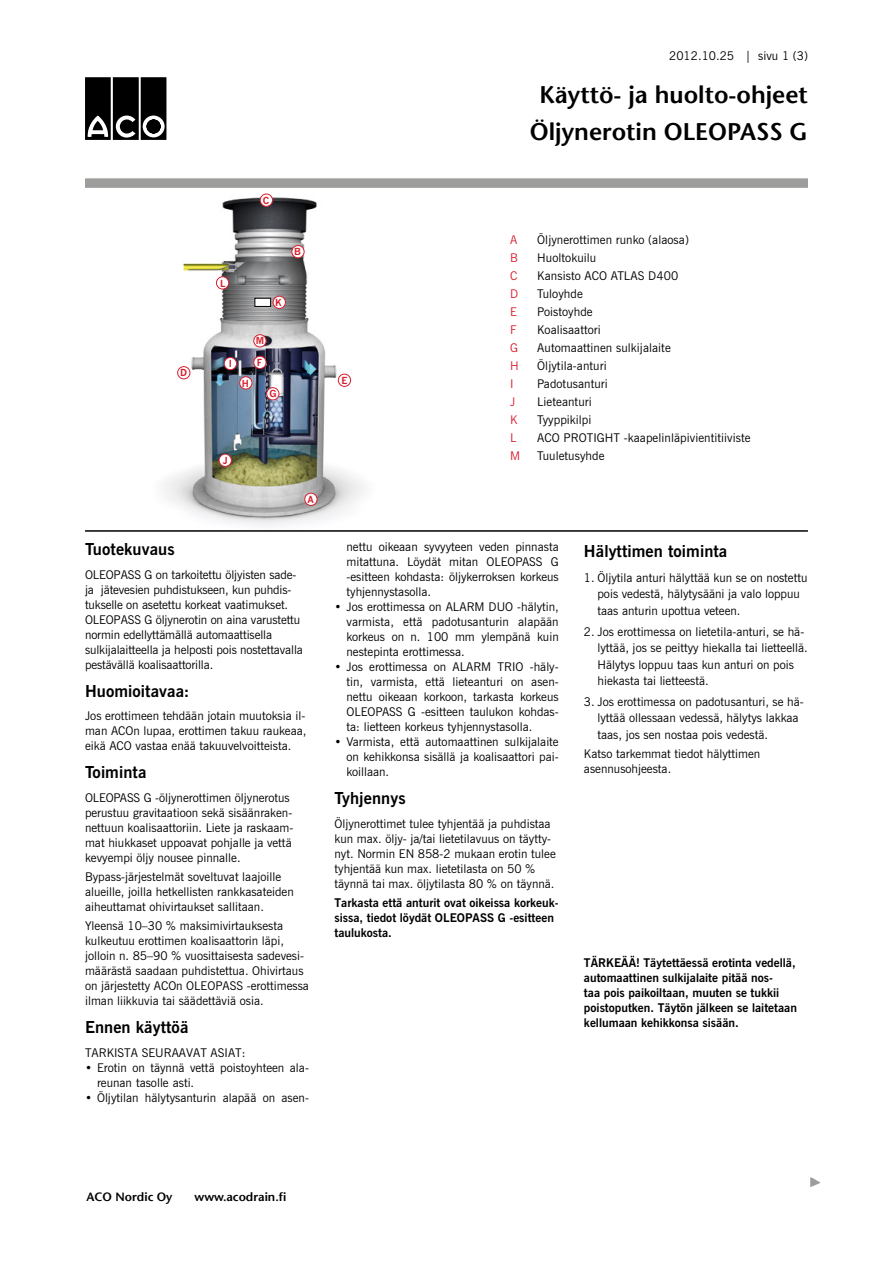
<style>
.page{position:relative;width:893px;height:1263px;background:#fff}
.page>*{position:absolute;margin:0;border:0;box-sizing:border-box;transform-origin:0 0}
.t1{font:600 24px "Stone Sans";color:#000}
.t2{font:700 16.5px "News Gothic BT";letter-spacing:.005em;color:#000}
.t3{font:12px/15px "News Gothic BT";color:#000}
.t4{font:700 12px/15px "News Gothic BT";color:#000}
.t5{font:600 12px "Stone Sans";color:#000}
.t6{font:12px "News Gothic BT";color:#d7202f}
.t7{font:700 9.45px "News Gothic";color:#d7202f}
</style>
<div class="page">
<img style="left:164px;top:193px;width:201px;height:332px">
<svg style="left:85px;top:77px;width:81px;height:63px;background:#2b2b2b"></svg>
<div style="left:85px;top:179px;width:723px;height:9px;background:#9d9d9c"></div>
<svg style="left:810px;top:1177px;width:11px;height:10px"></svg>
<div style="left:305px;top:493px;width:12px;height:12px;background:#fff;border-radius:50%"></div>
<div style="left:304px;top:493px;width:13px;height:13px;border:1px solid #d7202f;border-radius:50%"></div>
<div style="left:240px;top:377px;width:12px;height:12px;background:#fff;border-radius:50%"></div>
<div style="left:239px;top:376px;width:13px;height:13px;border:1px solid #d7202f;border-radius:50%"></div>
<div style="left:224px;top:357px;width:13px;height:13px;background:#fff;border-radius:50%"></div>
<div style="left:224px;top:357px;width:13px;height:13px;border:1px solid #d7202f;border-radius:50%"></div>
<div style="left:219px;top:454px;width:12px;height:12px;background:#fff;border-radius:50%"></div>
<div style="left:219px;top:454px;width:13px;height:13px;border:1px solid #d7202f;border-radius:50%"></div>
<div style="left:254px;top:356px;width:12px;height:13px;background:#fff;border-radius:50%"></div>
<div style="left:253px;top:356px;width:13px;height:13px;border:1px solid #d7202f;border-radius:50%"></div>
<div style="left:267px;top:388px;width:12px;height:12px;background:#fff;border-radius:50%"></div>
<div style="left:266px;top:387px;width:13px;height:13px;border:1px solid #d7202f;border-radius:50%"></div>
<div style="left:292px;top:246px;width:12px;height:12px;background:#fff;border-radius:50%"></div>
<div style="left:292px;top:245px;width:12px;height:13px;border:1px solid #d7202f;border-radius:50%"></div>
<div style="left:178px;top:367px;width:12px;height:12px;background:#fff;border-radius:50%"></div>
<div style="left:177px;top:366px;width:13px;height:13px;border:1px solid #d7202f;border-radius:50%"></div>
<div style="left:338px;top:374px;width:13px;height:12px;background:#fff;border-radius:50%"></div>
<div style="left:338px;top:374px;width:13px;height:13px;border:1px solid #d7202f;border-radius:50%"></div>
<div style="left:260px;top:194px;width:13px;height:12px;background:#fff;border-radius:50%"></div>
<div style="left:260px;top:194px;width:13px;height:13px;border:1px solid #d7202f;border-radius:50%"></div>
<div style="left:273px;top:296px;width:12px;height:12px;background:#fff;border-radius:50%"></div>
<div style="left:273px;top:296px;width:13px;height:13px;border:1px solid #d7202f;border-radius:50%"></div>
<div style="left:254px;top:335px;width:12px;height:12px;background:#fff;border-radius:50%"></div>
<div style="left:253px;top:334px;width:13px;height:13px;border:1px solid #d7202f;border-radius:50%"></div>
<div style="left:216px;top:277px;width:13px;height:12px;background:#fff;border-radius:50%"></div>
<div style="left:216px;top:276px;width:13px;height:13px;border:1px solid #d7202f;border-radius:50%"></div>
<div style="left:255px;top:298px;width:16px;height:9px;background:#fff;border:1px solid #000"></div>
<hr style="left:85px;top:530px;width:723px;height:2px;background:#000">
<p class="t7" style="left:180px;top:367px;width:9px">D</p>
<p class="t7" style="left:263px;top:194px;width:8px">C</p>
<p class="t7" style="left:220px;top:277px;width:7px">L</p>
<p class="t7" style="left:275px;top:297px;width:8px">K</p>
<p class="t7" style="left:229px;top:358px;width:5px">I</p>
<p class="t7" style="left:242px;top:377px;width:9px">H</p>
<p class="t7" style="left:256px;top:335px;width:10px">M</p>
<p class="t7" style="left:257px;top:357px;width:7px">F</p>
<p class="t7" style="left:269px;top:388px;width:9px">G</p>
<p class="t7" style="left:294px;top:246px;width:8px">B</p>
<p class="t7" style="left:223px;top:455px;width:7px">J</p>
<p class="t7" style="left:307px;top:494px;width:8px">A</p>
<h2 class="t2" style="left:85px;top:539px;width:91px">Tuotekuvaus</h2>
<p class="t3" style="left:85px;top:567px;width:219px">OLEOPASS G on tarkoitettu öljyisten sade&shy;ja jätevesien puhdistukseen, kun puhdis&shy;tukselle on asetettu korkeat vaatimukset.<br>OLEOPASS G öljynerotin on aina varustettu normin edellyttämällä automaattisella sulkijalaitteella ja helposti pois nostettavalla pestävällä koalisaattorilla.</p>
<h2 class="t2" style="left:85px;top:681px;width:106px">Huomioitavaa:</h2>
<p class="t3" style="left:85px;top:708px;width:223px;text-align:justify">Jos erottimeen tehdään jotain muutoksia il&shy;man ACOn lupaa, erottimen takuu raukeaa, eikä ACO vastaa enää takuuvelvoitteista.</p>
<h2 class="t2" style="left:85px;top:762px;width:63px">Toiminta</h2>
<p class="t3" style="left:85px;top:790px;width:210px">Oleo PASS G -öljynerottimen öljynerotus perustuu gravitaatioon sekä sisäänraken&shy;nettuun koalisaattoriin. Liete ja raskaam&shy;mat hiukkaset uppoavat pohjalle ja vettä kevyempi öljy nousee pinnalle.</p>
<p class="t3" style="left:85px;top:869px;width:210px">Bypass-järjestelmät soveltuvat laajoille alueille, joilla hetkellisten rankkasateiden aiheuttamat ohivirtaukset sallitaan.</p>
<p class="t3" style="left:85px;top:918px;width:225px">Yleensä 10–30 % maksimivirtauksesta kulkeutuu erottimen koalisaattorin läpi, jolloin n. 85–90 % vuosittaisesta sadevesi&shy;määrästä saadaan puhdistettua. Ohivirtaus on järjestetty ACOn OLEOPASS -erottimessa ilman liikkuvia tai säädettäviä osia.</p>
<h2 class="t2" style="left:85px;top:1017px;width:105px">Ennen käyttöä</h2>
<p class="t3" style="left:85px;top:1045px;width:162px">TARKISTA SEURAAVAT ASIAT:</p>
<p class="t3" style="left:97px;top:1060px;width:213px;text-indent:-12px">• Erotin on täynnä vettä poistoyhteen ala&shy;reunan tasolle asti.</p>
<p class="t3" style="left:85px;top:1090px;width:225px">• Öljytilan hälytysanturin alapää on asen-</p>
<p class="t3" style="left:669px;top:48px;width:140px">2012.10.25 | sivu 1 (3)</p>
<h1 class="t1" style="left:539px;top:80px;width:270px">Käyttö- ja huolto-ohjeet</h1>
<p class="t7" style="left:341px;top:375px;width:8px">E</p>
<h1 class="t1" style="left:530px;top:117px;width:280px">Öljynerotin OLEOPASS G</h1>
<p class="t6" style="left:510px;top:233px;width:9px">A</p>
<p class="t3" style="left:537px;top:232px;width:153px">Öljynerottimen runko (alaosa)</p>
<p class="t6" style="left:510px;top:251px;width:9px">B</p>
<p class="t3" style="left:537px;top:250px;width:61px">Huoltokuilu</p>
<p class="t6" style="left:510px;top:269px;width:9px">C</p>
<p class="t3" style="left:537px;top:268px;width:88px">Kansisto ACO Atlas</p>
<p class="t3" style="left:648px;top:268px;width:31px">D400</p>
<p class="t6" style="left:510px;top:287px;width:10px">D</p>
<p class="t3" style="left:537px;top:286px;width:47px">Tuloyhde</p>
<p class="t6" style="left:510px;top:305px;width:8px">E</p>
<p class="t3" style="left:537px;top:304px;width:57px">Poistoyhde</p>
<p class="t6" style="left:510px;top:323px;width:8px">F</p>
<p class="t3" style="left:537px;top:322px;width:65px">Koalisaattori</p>
<p class="t6" style="left:510px;top:341px;width:9px">G</p>
<p class="t3" style="left:537px;top:340px;width:135px">Automaattinen sulkijalaite</p>
<p class="t6" style="left:510px;top:359px;width:10px">H</p>
<p class="t3" style="left:537px;top:358px;width:71px">Öljytila-anturi</p>
<p class="t6" style="left:510px;top:377px;width:5px">I</p>
<p class="t3" style="left:537px;top:376px;width:72px">Padotusanturi</p>
<p class="t6" style="left:510px;top:395px;width:7px">J</p>
<p class="t3" style="left:537px;top:394px;width:56px">Lieteanturi</p>
<p class="t6" style="left:510px;top:413px;width:9px">K</p>
<p class="t3" style="left:537px;top:412px;width:56px">Tyyppikilpi</p>
<p class="t6" style="left:510px;top:431px;width:8px">L</p>
<p class="t3" style="left:537px;top:430px;width:215px">ACO PROTIGHT -kaapelinläpivientitiiviste</p>
<p class="t6" style="left:510px;top:449px;width:12px">M</p>
<p class="t3" style="left:537px;top:448px;width:69px">Tuuletusyhde</p>
<p class="t3" style="left:346px;top:539px;width:214px;text-align:justify">nettu oikeaan syvyyteen veden pinnasta mitattuna. Löydät mitan OLEOPASS G -esitteen kohdasta: öljykerroksen korkeus tyhjennystasolla.</p>
<p class="t3" style="left:346px;top:599px;width:214px;text-align:justify;text-indent:-12px">• Jos erottimessa on ALARM DUO -hälytin, varmista, että padotusanturin alapään korkeus on n. 100 mm ylempänä kuin nestepinta erottimessa.</p>
<p class="t3" style="left:346px;top:659px;width:214px;text-align:justify;text-indent:-12px">• Jos erottimessa on ALARM TRIO -häly&shy;tin, varmista, että lieteanturi on asen&shy;nettu oikeaan korkoon, tarkasta korkeus OLEOPASS G -esitteen taulukon kohdas&shy;ta: lietteen korkeus tyhjennystasolla.</p>
<p class="t3" style="left:346px;top:734px;width:214px;text-align:justify;text-indent:-12px">• Varmista, että automaattinen sulkijalaite on kehikkonsa sisällä ja koalisaattori pai&shy;koillaan.</p>
<h2 class="t2" style="left:334px;top:788px;width:73px">Tyhjennys</h2>
<p class="t3" style="left:334px;top:816px;width:223px">Öljynerottimet tulee tyhjentää ja puhdistaa kun max. öljy- ja/tai lietetilavuus on täytty&shy;nyt. Normin EN 858-2 mukaan erotin tulee tyhjentää kun max. lietetilasta on 50 % täynnä tai max. öljytilasta 80 % on täynnä.</p>
<p class="t4" style="left:334px;top:895px;width:226px">Tarkasta että anturit ovat oikeissa korkeuk&shy;sissa, tiedot löydät OLEOPASS G -esitteen taulukosta.</p>
<h2 class="t2" style="left:584px;top:541px;width:145px">Hälyttimen toiminta</h2>
<p class="t3" style="left:597px;top:569px;width:211px;line-height:16.5px;text-indent:-14px">1. Öljytila anturi hälyttää kun se on nostettu pois vedestä, hälytysääni ja valo loppuu taas anturin upottua veteen.</p>
<p class="t3" style="left:597px;top:623px;width:212px;line-height:16.5px;text-indent:-14px">2. Jos erottimessa on lietetila-anturi, se hä&shy;lyttää, jos se peittyy hiekalla tai lietteellä.<br>Hälytys loppuu taas kun anturi on pois hiekasta tai lietteestä.</p>
<p class="t3" style="left:597px;top:693px;width:208px;line-height:16.5px;text-indent:-14px">3. Jos erottimessa on padotusanturi, se hä&shy;lyttää ollessaan vedessä, hälytys lakkaa taas, jos sen nostaa pois vedestä.</p>
<p class="t3" style="left:584px;top:746px;width:178px">Katso tarkemmat tiedot hälyttimen asennusohjeesta.</p>
<p class="t4" style="left:584px;top:955px;width:214px">TÄRKEÄÄ! Täytettäessä erotinta vedellä, automaattinen sulkijalaite pitää nos-<br>taa pois paikoiltaan, muuten se tukkii poistoputken. Täytön jälkeen se laitetaan kellumaan kehikkonsa sisään.</p>
<p class="t5" style="left:87px;top:1189px;width:88px">ACO Nordic Oy</p>
<p class="t5" style="left:195px;top:1189px;width:93px">www.acodrain.fi</p>
</div>
